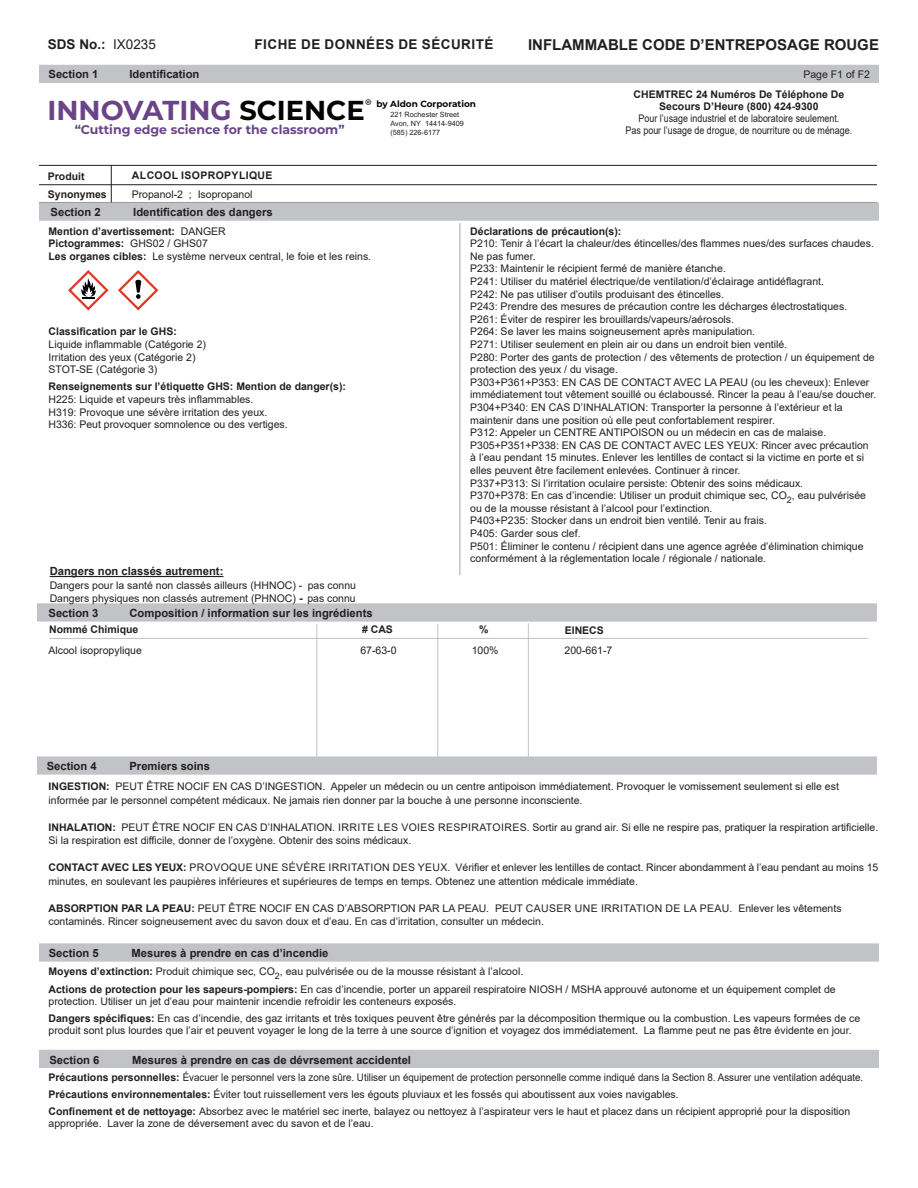
<style>
.page{position:relative;width:918px;height:1188px;background:#fff}
.page>*{position:absolute;margin:0;border:0;box-sizing:border-box;transform-origin:0 0}
.t1{font:700 27.3px "Montserrat";color:#6a4487}
.t2{font:700 15px "Arial";color:#231f20}
.t3{font:700 13.5px "Arial";letter-spacing:.035em;color:#231f20}
.t4{font:700 12.6px "Montserrat";color:#694588}
.t5{font:700 11.25px "Arial";color:#231f20}
.t6{font:10.5px/12.6px "Arial";color:#231f20}
.t7{font:10.5px/16.8px "Arial";color:#231f20;scale:.93 1}
.t8{font:10.5px/12px "Arial";color:#231f20;text-align:center;scale:.85 1}
.t9{font:700 10.5px "Arial";color:#231f20}
.t10{font:700 8.85px "Montserrat";color:#040503}
.t11{font:7.35px/8.7px "Arial";color:#231f20}
.s1{font-weight:400}
.s2{color:#040503}
.s3{font-weight:700}
.s4{font-weight:700;font-size:11.25px}
</style>
<div class="page">
<hr style="left:111px;top:165px;width:1px;height:39px;background:#231f20">
<div style="left:39px;top:65px;width:840px;height:18px;background:#c2c3c6"></div>
<div style="left:37px;top:756px;width:840px;height:19px;background:#c2c3c6;border:2px solid #c2c3c6"></div>
<div style="left:39px;top:943px;width:840px;height:19px;background:#c2c3c6;border:2px solid #c2c3c6"></div>
<hr style="left:39px;top:184px;width:838px;height:1px;background:#231f20">
<div style="left:39px;top:1050px;width:840px;height:18px;background:#c2c3c6"></div>
<div style="left:37px;top:603px;width:840px;height:19px;background:#c2c3c6;border:2px solid #c2c3c6"></div>
<div style="left:39px;top:202px;width:840px;height:19px;background:#c2c3c6;border:2px solid #c2c3c6"></div>
<hr style="left:39px;top:165px;width:838px;height:1px;background:#231f20">
<hr style="left:437px;top:624px;width:1px;height:135px;background:#c2c3c6">
<hr style="left:49px;top:638px;width:819px;height:1px;background:#c2c3c6">
<hr style="left:316px;top:624px;width:1px;height:135px;background:#c2c3c6">
<hr style="left:528px;top:623px;width:1px;height:135px;background:#c2c3c6">
<hr style="left:459px;top:223px;width:2px;height:352px;background:#c2c3c6">
<hr style="left:50px;top:576px;width:173px;height:1px;background:#231f20">
<svg style="left:68px;top:270px;width:41px;height:41px"></svg>
<svg style="left:118px;top:270px;width:40px;height:41px"></svg>
<p class="t3" style="left:255px;top:35px;width:240px">FICHE DE DONNÉES DE SÉCURITÉ</p>
<p class="t3" style="left:48px;top:35px;width:110px">SDS No.: <span class="s1">IX0235</span></p>
<p class="t2" style="left:528px;top:34px;width:352px">INFLAMMABLE CODE D’ENTREPOSAGE ROUGE</p>
<p class="t5" style="left:49px;top:66px;width:52px">Section 1</p>
<p class="t5" style="left:130px;top:66px;width:72px">Identification</p>
<p class="t1" style="left:48px;top:90px;width:326px">INNOVATING <span class="s2">SCIENCE</span><sup>®</sup></p>
<p class="t4" style="left:75px;top:121px;width:271px">“Cutting edge science for the classroom”</p>
<p class="t10" style="left:376px;top:98px;width:101px">by Aldon Corporation</p>
<p class="t11" style="left:390px;top:110px;width:75px">221 Rochester Street<br>Avon, NY 14414-9409 (585) 226-6177</p>
<p class="t9" style="left:48px;top:168px;width:38px">Produit</p>
<p class="t9" style="left:48px;top:187px;width:60px">Synonymes</p>
<p class="t6" style="left:132px;top:165px;width:142px;line-height:19.2px"><span class="s3">ALCOOL ISOPROPYLIQUE<br></span>Propanol-2 ; Isopropanol</p>
<p class="t5" style="left:51px;top:204px;width:52px">Section 2</p>
<p class="t5" style="left:133px;top:204px;width:141px">Identification des dangers</p>
<p class="t6" style="left:803px;top:67px;width:68px">Page F1 of F2</p>
<p class="t8" style="left:626px;top:88px;width:268px"><span class="s3">CHEMTREC 24 Numéros De Téléphone De Secours D’Heure (800) 424-9300<br></span>Pour l’usage industriel et de laboratoire seulement.<br>Pas pour l’usage de drogue, de nourriture ou de ménage.</p>
<p class="t6" style="left:49px;top:225px;width:324px"><span class="s3">Mention d’avertissement:</span> DANGER<br><span class="s3">Pictogrammes:</span> GHS02 / GHS07<br><span class="s3">Les organes cibles:</span> Le système nerveux central, le foie et les reins.</p>
<p class="t6" style="left:49px;top:325px;width:159px"><span class="s3">Classification par le GHS:<br></span>Liquide inflammable (Catégorie 2)<br>Irritation des yeux (Catégorie 2)<br>STOT-SE (Catégorie 3)</p>
<p class="t6" style="left:49px;top:380px;width:299px"><span class="s3">Renseignements sur l’étiquette GHS: Mention de danger(s):<br></span>H225: Liquide et vapeurs très inflammables.<br>H319: Provoque une sévère irritation des yeux.<br>H336: Peut provoquer somnolence ou des vertiges.</p>
<p class="t5" style="left:50px;top:563px;width:175px">Dangers non classés autrement:</p>
<p class="t6" style="left:50px;top:578px;width:308px;line-height:13.5px">Dangers pour la santé non classés ailleurs (HHNOC) -<br>Dangers physiques non classés autrement (PHNOC) <span class="s4">-</span> pas connu</p>
<p class="t6" style="left:308px;top:579px;width:50px">pas connu</p>
<p class="t5" style="left:49px;top:605px;width:52px">Section 3</p>
<p class="t5" style="left:130px;top:605px;width:245px">Composition / information sur les ingrédients</p>
<p class="t6" style="left:470px;top:225px;width:408px"><span class="s3">Déclarations de précaution(s):<br></span>P210: Tenir à l’écart la chaleur/des étincelles/des flammes nues/des surfaces chaudes.<br>Ne pas fumer.<br>P233: Maintenir le récipient fermé de manière étanche.<br>P241: Utiliser du matériel électrique/de ventilation/d’éclairage antidéflagrant.<br>P242: Ne pas utiliser d’outils produisant des étincelles.<br>P243: Prendre des mesures de précaution contre les décharges électrostatiques.<br>P261: Éviter de respirer les brouillards/vapeurs/aérosols.<br>P264: Se laver les mains soigneusement après manipulation.<br>P271: Utiliser seulement en plein air ou dans un endroit bien ventilé.<br>P280: Porter des gants de protection / des vêtements de protection / un équipement de protection des yeux / du visage.<br>P303+P361+P353: EN CAS DE CONTACT AVEC LA PEAU (ou les cheveux): Enlever immédiatement tout vêtement souillé ou éclaboussé. Rincer la peau à l’eau/se doucher.<br>P304+P340: EN CAS D’INHALATION: Transporter la personne à l’extérieur et la maintenir dans une position où elle peut confortablement respirer.<br>P312: Appeler un CENTRE ANTIPOISON ou un médecin en cas de malaise.<br>P305+P351+P338: EN CAS DE CONTACT AVEC LES YEUX: Rincer avec précaution à l’eau pendant 15 minutes. Enlever les lentilles de contact si la victime en porte et si elles peuvent être facilement enlevées. Continuer à rincer.<br>P337+P313: Si l’irritation oculaire persiste: Obtenir des soins médicaux.<br>P370+P378: En cas d’incendie: Utiliser un produit chimique sec, CO<sub>2</sub>, eau pulvérisée ou de la mousse résistant à l’alcool pour l’extinction.<br>P403+P235: Stocker dans un endroit bien ventilé. Tenir au frais.<br>P405: Garder sous clef.<br>P501: Éliminer le contenu / récipient dans une agence agréée d’élimination chimique conformément à la réglementation locale / régionale / nationale.</p>
<p class="t9" style="left:49px;top:622px;width:91px">Nommé Chimique</p>
<p class="t9" style="left:362px;top:622px;width:32px"># CAS</p>
<p class="t9" style="left:479px;top:622px;width:11px">%</p>
<p class="t9" style="left:565px;top:623px;width:41px">EINECS</p>
<p class="t6" style="left:49px;top:644px;width:95px">Alcool isopropylique</p>
<p class="t6" style="left:360px;top:644px;width:38px">67-63-0</p>
<p class="t6" style="left:472px;top:644px;width:28px">100%</p>
<p class="t6" style="left:565px;top:644px;width:49px">200-661-7</p>
<p class="t5" style="left:47px;top:758px;width:52px">Section 4</p>
<p class="t5" style="left:129px;top:758px;width:82px">Premiers soins</p>
<p class="t6" style="left:49px;top:780px;width:792px;line-height:13.5px"><span class="s3">INGESTION:</span> PEUT ÊTRE NOCIF EN CAS D’INGESTION. Appeler un médecin ou un centre antipoison immédiatement. Provoquer le vomissement seulement si elle est informée par le personnel compétent médicaux. Ne jamais rien donner par la bouche à une personne inconsciente.</p>
<p class="t6" style="left:49px;top:820px;width:831px;line-height:13.5px"><span class="s3">INHALATION:</span> PEUT ÊTRE NOCIF EN CAS D’INHALATION. IRRITE LES VOIES RESPIRATOIRES. Sortir au grand air. Si elle ne respire pas, pratiquer la respiration artificielle.<br>Si la respiration est difficile, donner de l’oxygène. Obtenir des soins médicaux.</p>
<p class="t6" style="left:49px;top:861px;width:831px;line-height:13.5px"><span class="s3">CONTACT AVEC LES YEUX:</span> PROVOQUE UNE SÉVÈRE IRRITATION DES YEUX. Vérifier et enlever les lentilles de contact. Rincer abondamment à l’eau pendant au moins 15 minutes, en soulevant les paupières inférieures et supérieures de temps en temps. Obtenez une attention médicale immédiate.</p>
<p class="t6" style="left:49px;top:901px;width:795px;line-height:13.5px"><span class="s3">ABSORPTION PAR LA PEAU:</span> PEUT ÊTRE NOCIF EN CAS D’ABSORPTION PAR LA PEAU. PEUT CAUSER UNE IRRITATION DE LA PEAU. Enlever les vêtements contaminés. Rincer soigneusement avec du savon doux et d’eau. En cas d’irritation, consulter un médecin.</p>
<p class="t5" style="left:49px;top:945px;width:52px">Section 5</p>
<p class="t5" style="left:132px;top:945px;width:198px">Mesures à prendre en cas d’incendie</p>
<p class="t6" style="left:49px;top:962px;width:789px;line-height:18px"><span class="s3">Moyens d’extinction:</span> Produit chimique sec, CO<sub>2</sub>, eau pulvérisée ou de la mousse résistant à l’alcool.<br><span class="s3">Actions de protection pour les sapeurs-pompiers:</span> En cas d’incendie, porter un appareil respiratoire NIOSH / MSHA approuvé autonome et un équipement complet de</p>
<p class="t6" style="left:49px;top:993px;width:813px;line-height:16.5px">protection. Utiliser un jet d’eau pour maintenir incendie refroidir les conteneurs exposés.<br><span class="s3">Dangers spécifiques:</span> En cas d’incendie, des gaz irritants et très toxiques peuvent être générés par la décomposition thermique ou la combustion. Les vapeurs formées de ce</p>
<p class="t6" style="left:49px;top:1024px;width:805px">produit sont plus lourdes que l’air et peuvent voyager le long de la terre à une source d’ignition et voyagez dos immédiatement. La flamme peut ne pas être évidente en jour.</p>
<p class="t5" style="left:49px;top:1052px;width:52px">Section 6</p>
<p class="t5" style="left:132px;top:1052px;width:280px">Mesures à prendre en cas de dévrsement accidentel</p>
<p class="t7" style="left:49px;top:1069px;width:878px"><span class="s3">Précautions personnelles:</span> Évacuer le personnel vers la zone sûre. Utiliser un équipement de protection personnelle comme indiqué dans la Section 8. Assurer une ventilation adéquate.<br><span class="s3">Précautions environnementales:</span> Éviter tout ruissellement vers les égouts pluviaux et les fossés qui aboutissent aux voies navigables.<br><span class="s3">Confinement et de nettoyage:</span> Absorbez avec le matériel sec inerte, balayez ou nettoyez à l’aspirateur vers le haut et placez dans un récipient approprié pour la disposition</p>
<p class="t6" style="left:49px;top:1117px;width:327px">appropriée. Laver la zone de déversement avec du savon et de l’eau.</p>
</div>
